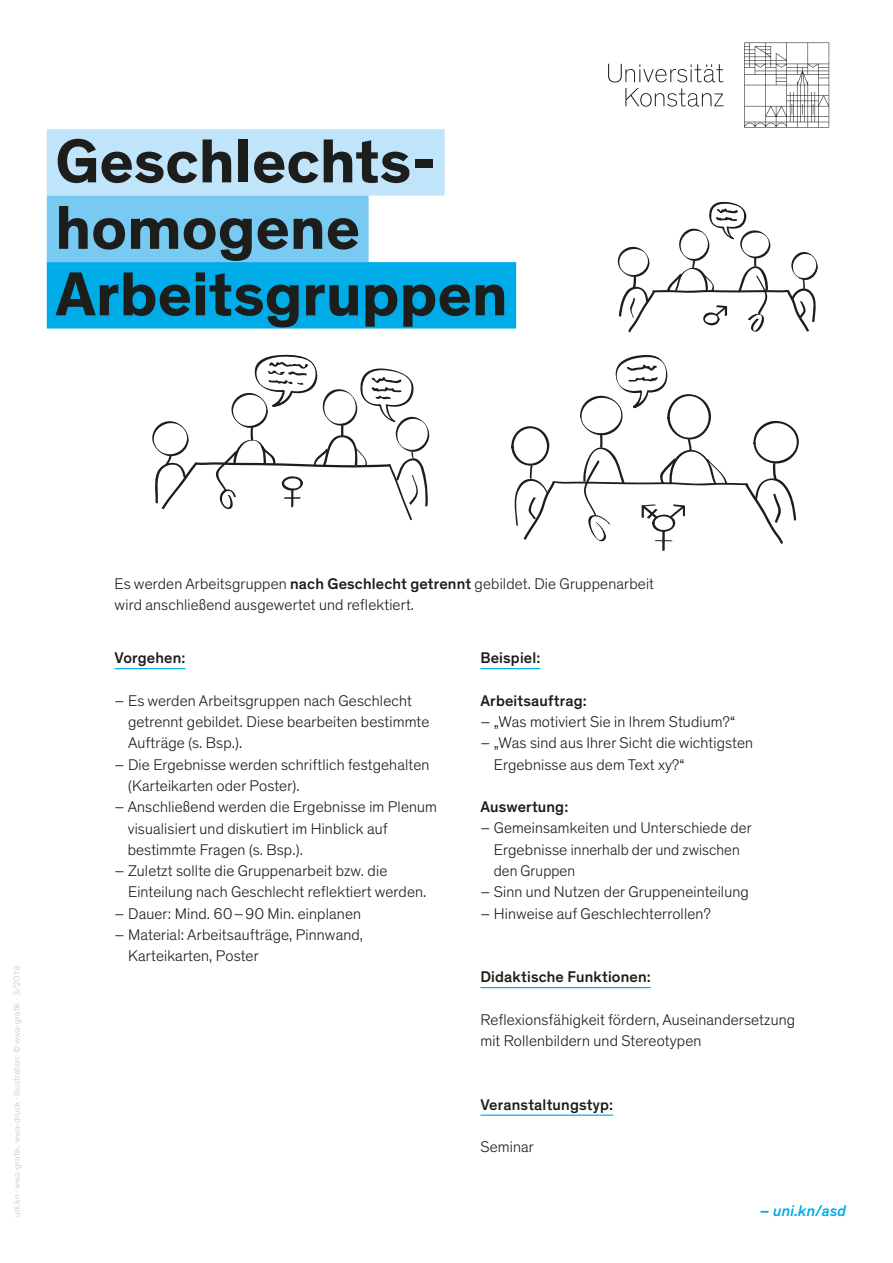
<style>
.page{position:relative;width:893px;height:1263px;background:#fff}
.page>*{position:absolute;margin:0;border:0;box-sizing:border-box;transform-origin:0 0}
.t1{font:700 63px/66.4px "Theinhardt";color:#1d1d1b}
.t2{font:300 15.75px/21.3px "Theinhardt";letter-spacing:.01em;color:#1d1d1b}
.t3{font:500 15.75px "Theinhardt";letter-spacing:.01em;color:#1d1d1b}
.t4{font:italic 500 15.75px "Theinhardt";letter-spacing:.01em;color:#00ace8}
.t5{font:300 9px "Theinhardt";letter-spacing:.01em;color:#c6c6c6}
.s1{font-weight:500}
</style>
<div class="page">
<svg style="left:617px;top:201px;width:201px;height:132px"></svg>
<svg style="left:152px;top:354px;width:277px;height:166px"></svg>
<svg style="left:511px;top:355px;width:288px;height:196px"></svg>
<div style="left:47px;top:129px;width:398px;height:67px;background:#c0e4fa"></div>
<div style="left:47px;top:196px;width:322px;height:66px;background:#78caf2"></div>
<div style="left:47px;top:262px;width:469px;height:66px;background:#00ace8"></div>
<hr style="left:480px;top:668px;width:61px;height:1px;background:#00ace8">
<hr style="left:480px;top:987px;width:171px;height:1px;background:#00ace8">
<hr style="left:480px;top:1114px;width:133px;height:2px;background:#00ace8">
<hr style="left:115px;top:668px;width:71px;height:1px;background:#00ace8">
<svg style="left:608px;top:64px;width:115px;height:18px"></svg>
<svg style="left:625px;top:88px;width:98px;height:19px"></svg>
<svg style="left:744px;top:43px;width:85px;height:85px"></svg>
<h1 class="t1" style="left:55px;top:129px;width:454px">Geschlechts&shy;homogene<br>Arbeitsgruppen</h1>
<p class="t5" style="left:12px;top:1217px;width:253px;rotate:-90deg">uni.kn · wwa-grafik, wwa-druck · Illustration: © wwa-grafik · 3/2019</p>
<p class="t2" style="left:115px;top:573px;width:541px">Es werden Arbeitsgruppen <span class="s1">nach Geschlecht getrennt</span> gebildet. Die Gruppenarbeit wird anschließend ausgewertet und reflektiert.</p>
<p class="t3" style="left:480px;top:649px;width:62px">Beispiel:</p>
<p class="t3" style="left:480px;top:691px;width:108px">Arbeitsauftrag:</p>
<p class="t2" style="left:480px;top:711px;width:256px">– „Was motiviert Sie in Ihrem Studium?“</p>
<p class="t2" style="left:494px;top:733px;width:261px;text-indent:-13px">– „Was sind aus Ihrer Sicht die wichtigsten<br>Ergebnisse aus dem Text xy?“</p>
<p class="t3" style="left:480px;top:797px;width:89px">Auswertung:</p>
<p class="t2" style="left:494px;top:818px;width:260px;text-indent:-13px">– Gemeinsamkeiten und Unterschiede der<br>Ergebnisse innerhalb der und zwischen den Gruppen</p>
<p class="t2" style="left:480px;top:881px;width:270px">– Sinn und Nutzen der Gruppeneinteilung</p>
<p class="t2" style="left:480px;top:903px;width:232px">– Hinweise auf Geschlechterrollen?</p>
<p class="t3" style="left:115px;top:649px;width:72px">Vorgehen:</p>
<p class="t2" style="left:128px;top:690px;width:303px;text-indent:-13px">– Es werden Arbeitsgruppen nach Geschlecht getrennt gebildet. Diese bearbeiten bestimmte<br>Aufträge (s. Bsp.).</p>
<p class="t2" style="left:128px;top:754px;width:303px;text-indent:-13px">– Die Ergebnisse werden schriftlich festgehalten (Karteikarten oder Poster).</p>
<p class="t2" style="left:128px;top:796px;width:311px;text-indent:-13px">– Anschließend werden die Ergebnisse im Plenum visualisiert und diskutiert im Hinblick auf bestimmte Fragen (s. Bsp.).</p>
<p class="t2" style="left:128px;top:860px;width:300px;text-indent:-13px">– Zuletzt sollte die Gruppenarbeit bzw. die<br>Einteilung nach Geschlecht reflektiert werden.</p>
<p class="t2" style="left:115px;top:903px;width:248px">– Dauer: Mind. 60 – 90 Min. einplanen</p>
<p class="t2" style="left:128px;top:924px;width:237px;text-indent:-13px">– Material: Arbeitsaufträge, Pinnwand,<br>Karteikarten, Poster</p>
<p class="t3" style="left:480px;top:968px;width:172px">Didaktische Funktionen:</p>
<p class="t2" style="left:480px;top:1009px;width:316px">Reflexionsfähigkeit fördern, Auseinandersetzung mit Rollenbildern und Stereotypen</p>
<p class="t3" style="left:480px;top:1095px;width:134px">Veranstaltungstyp:</p>
<p class="t2" style="left:480px;top:1137px;width:55px">Seminar</p>
<p class="t4" style="left:760px;top:1201px;width:88px">– uni.kn/asd</p>
</div>
